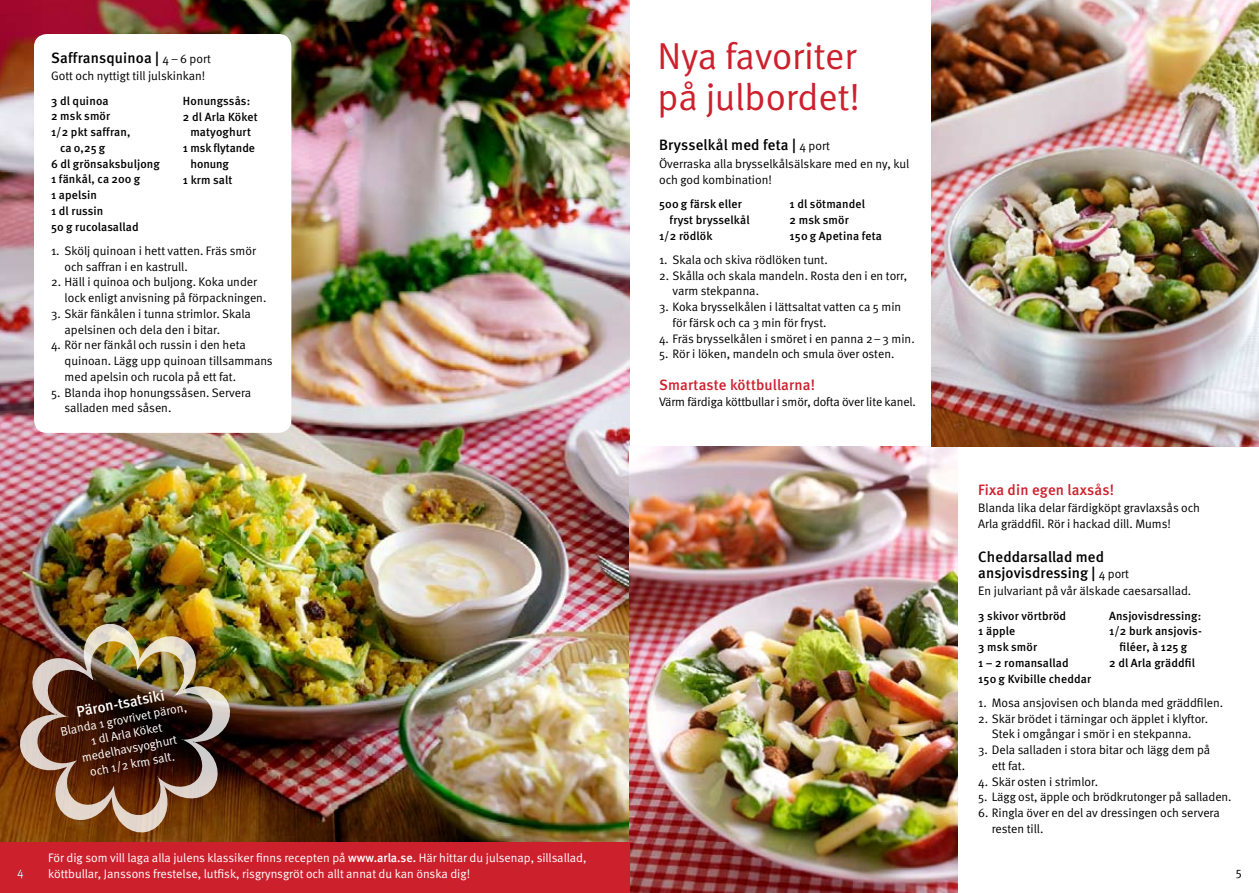
<style>
.page{position:relative;width:1259px;height:893px;background:#fff}
.page>*{position:absolute;margin:0;border:0;box-sizing:border-box;transform-origin:0 0}
.t1{font:37.5px/40.5px "Meta Normal";color:#cd202d}
.t2{font:500 15px/15.8px "Meta";letter-spacing:.01em;color:#000}
.t3{font:500 15px "Meta";letter-spacing:.01em;color:#cd202d}
.t4{font:500 15px "Meta";color:#fff}
.t5{font:12.3px/15.8px "Meta Normal";color:#000}
.t6{font:12.3px/15.3px "Meta Normal";color:#fff;text-align:center}
.t7{font:500 11.85px/15.8px "Meta";letter-spacing:.015em;color:#000}
.s1{font-family:"Meta Normal";font-weight:400;font-size:12.3px}
.s2{font-family:"Meta";font-weight:500}
</style>
<div class="page">
<img style="left:0;top:0;width:629px;height:842px">
<div style="left:34px;top:34px;width:257px;height:399px;background:#fff;border-radius:13px"></div>
<img style="left:629px;top:446px;width:328px;height:447px">
<img style="left:931px;top:0;width:328px;height:446px">
<img style="left:18px;top:621px;width:214px;height:214px">
<div style="left:0;top:842px;width:629px;height:51px;background:#cd202d"></div>
<p class="t2" style="left:51px;top:50px;width:161px">Saffransquinoa | <span class="s1">4 – 6 port</span></p>
<p class="t5" style="left:51px;top:68px;width:156px">Gott och nyttigt till julskinkan!</p>
<p class="t7" style="left:51px;top:93px;width:59px">3 dl quinoa</p>
<p class="t7" style="left:51px;top:109px;width:61px">2 msk smör</p>
<p class="t7" style="left:51px;top:124px;width:81px">1/2 pkt saffran,</p>
<p class="t7" style="left:60px;top:140px;width:47px">ca 0,25 g</p>
<p class="t7" style="left:51px;top:156px;width:110px">6 dl grönsaksbuljong</p>
<p class="t7" style="left:51px;top:172px;width:91px">1 fänkål, ca 200 g</p>
<p class="t7" style="left:51px;top:187px;width:48px">1 apelsin</p>
<p class="t7" style="left:51px;top:203px;width:54px">1 dl russin</p>
<p class="t7" style="left:51px;top:219px;width:89px">50 g rucolasallad</p>
<p class="t5" style="left:65px;top:243px;width:193px;text-indent:-14px">1. Skölj quinoan i hett vatten. Fräs smör och saffran i en kastrull.</p>
<p class="t5" style="left:65px;top:274px;width:203px;text-indent:-14px">2. Häll i quinoa och buljong. Koka under lock enligt anvisning på förpackningen.</p>
<p class="t5" style="left:65px;top:306px;width:188px;text-indent:-14px">3. Skär fänkålen i tunna strimlor. Skala apelsinen och dela den i bitar.</p>
<p class="t5" style="left:65px;top:337px;width:210px;text-indent:-14px">4. Rör ner fänkål och russin i den heta quinoan. Lägg upp quinoan tillsammans med apelsin och rucola på ett fat.</p>
<p class="t5" style="left:65px;top:384px;width:188px;text-indent:-14px">5. Blanda ihop honungssåsen. Servera salladen med såsen.</p>
<p class="t7" style="left:183px;top:93px;width:69px">Honungssås:</p>
<p class="t7" style="left:183px;top:109px;width:76px">2 dl Arla Köket</p>
<p class="t7" style="left:190px;top:125px;width:62px">matyoghurt</p>
<p class="t7" style="left:183px;top:140px;width:74px">1 msk flytande</p>
<p class="t7" style="left:190px;top:156px;width:40px">honung</p>
<p class="t7" style="left:183px;top:172px;width:51px">1 krm salt</p>
<p class="t4" style="left:75px;top:703px;width:91px;rotate:-11deg">Päron-tsatsiki</p>
<p class="t6" style="left:59px;top:724px;width:130px;rotate:-11deg">Blanda 1 grovrivet päron,<br>1 dl Arla Köket medelhavsyoghurt<br>och 1/2 krm salt.</p>
<p class="t6" style="left:48px;top:850px;width:540px;line-height:15.8px;text-align:left">För dig som vill laga alla julens klassiker finns recepten på <span class="s2">www.arla.se.</span> Här hittar du julsenap, sillsallad, köttbullar, Janssons frestelse, lutfisk, risgrynsgröt och allt annat du kan önska dig!</p>
<h1 class="t1" style="left:657px;top:35px;width:204px">Nya favoriter på julbordet!</h1>
<p class="t2" style="left:659px;top:138px;width:172px">Brysselkål med feta | <span class="s1">4 port</span></p>
<p class="t5" style="left:659px;top:156px;width:252px">Överraska alla brysselkålsälskare med en ny, kul och god kombination!</p>
<p class="t7" style="left:659px;top:196px;width:84px">500 g färsk eller</p>
<p class="t7" style="left:669px;top:212px;width:82px">fryst brysselkål</p>
<p class="t7" style="left:659px;top:228px;width:55px">1/2 rödlök</p>
<p class="t5" style="left:659px;top:252px;width:170px">1. Skala och skiva rödlöken tunt.</p>
<p class="t5" style="left:672px;top:267px;width:236px;text-indent:-14px">2. Skålla och skala mandeln. Rosta den i en torr, varm stekpanna.</p>
<p class="t5" style="left:672px;top:299px;width:230px;text-indent:-14px">3. Koka brysselkålen i lättsaltat vatten ca 5 min för färsk och ca 3 min för fryst.</p>
<p class="t5" style="left:659px;top:330px;width:257px">4. Fräs brysselkålen i smöret i en panna 2–3 min.</p>
<p class="t5" style="left:659px;top:346px;width:237px">5. Rör i löken, mandeln och smula över osten.</p>
<p class="t3" style="left:659px;top:376px;width:157px">Smartaste köttbullarna!</p>
<p class="t5" style="left:659px;top:393px;width:258px">Värm färdiga köttbullar i smör, dofta över lite kanel.</p>
<p class="t7" style="left:789px;top:196px;width:94px">1 dl sötmandel<br>2 msk smör<br>150 g Apetina feta</p>
<p class="t3" style="left:978px;top:481px;width:137px">Fixa din egen laxsås!</p>
<p class="t5" style="left:978px;top:500px;width:223px">Blanda lika delar färdigköpt gravlaxsås och<br>Arla gräddfil. Rör i hackad dill. Mums!</p>
<p class="t2" style="left:978px;top:549px;width:152px">Cheddarsallad med ansjovisdressing | <span class="s1">4 port</span></p>
<p class="t5" style="left:978px;top:583px;width:214px">En julvariant på vår älskade caesarsallad.</p>
<p class="t7" style="left:978px;top:608px;width:114px">3 skivor vörtbröd<br>1 äpple<br>3 msk smör<br>1 – 2 romansallad<br>150 g Kvibille cheddar</p>
<p class="t5" style="left:978px;top:695px;width:246px">1. Mosa ansjovisen och blanda med gräddfilen.</p>
<p class="t5" style="left:978px;top:710px;width:231px;text-align:center">2. Skär brödet i tärningar och äpplet i klyftor.<br>Stek i omgångar i smör i en stekpanna.</p>
<p class="t5" style="left:991px;top:742px;width:220px;text-indent:-14px">3. Dela salladen i stora bitar och lägg dem på ett fat.</p>
<p class="t5" style="left:978px;top:773px;width:121px">4. Skär osten i strimlor.</p>
<p class="t5" style="left:978px;top:789px;width:255px">5. Lägg ost, äpple och brödkrutonger på salladen.</p>
<p class="t5" style="left:991px;top:805px;width:229px;text-indent:-14px">6. Ringla över en del av dressingen och servera resten till.</p>
<p class="t7" style="left:1109px;top:608px;width:94px">Ansjovisdressing:</p>
<p class="t7" style="left:1109px;top:624px;width:95px">1/2 burk ansjovis--</p>
<p class="t7" style="left:1119px;top:639px;width:69px">filéer, à 125 g</p>
<p class="t7" style="left:1109px;top:655px;width:87px">2 dl Arla gräddfil</p>
</div>
